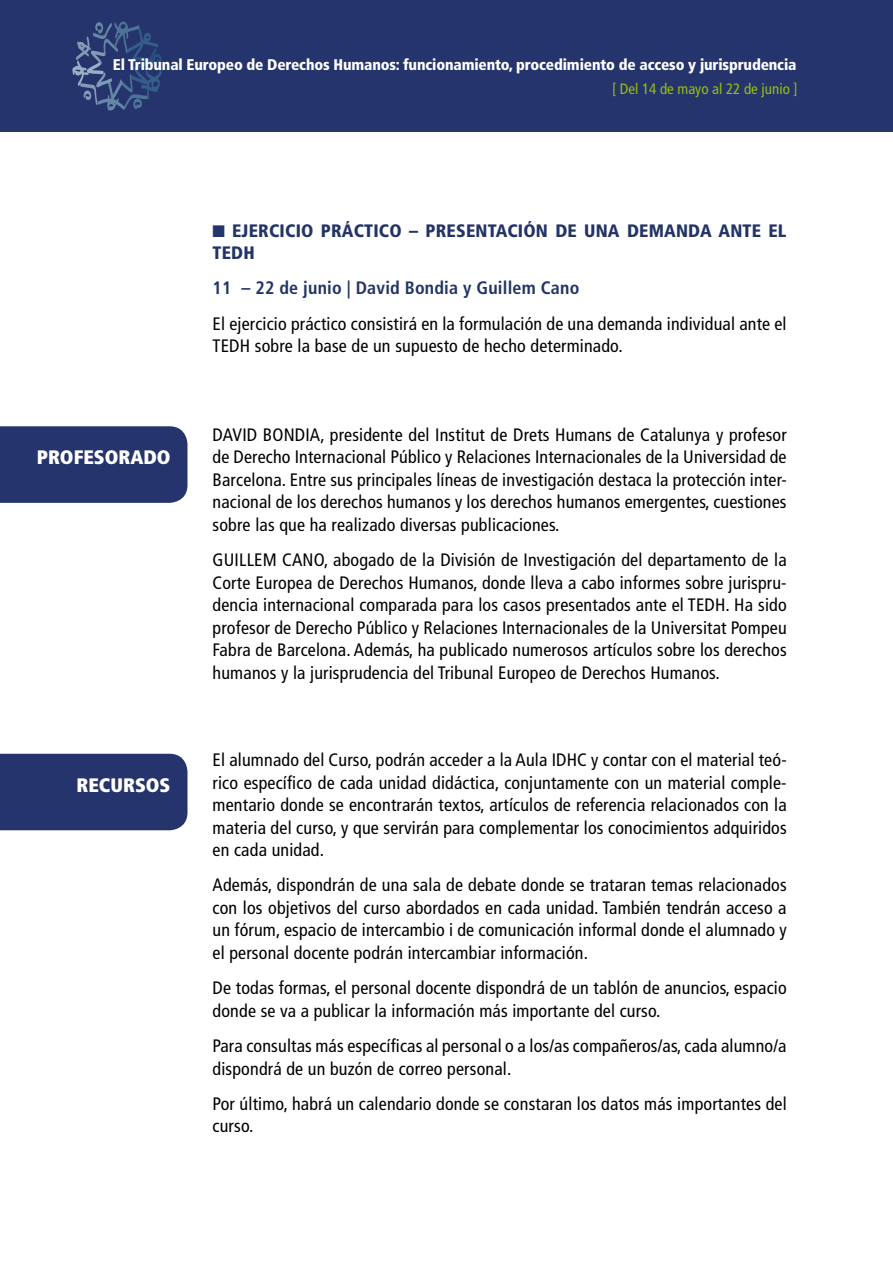
<style>
.page{position:relative;width:893px;height:1263px;background:#fff}
.page>*{position:absolute;margin:0;border:0;box-sizing:border-box;transform-origin:0 0}
.t1{font:900 condensed 19.5px "Frutiger LT Std";color:#fff}
.t2{font:condensed 18px/22.5px "Frutiger";letter-spacing:.01em;color:#000}
.t3{font:900 condensed 18px/22.5px "Frutiger";letter-spacing:.01em;color:#223467}
.t4{font:700 condensed 18px "Frutiger LT Std";letter-spacing:.01em;color:#223467}
.t5{font:900 condensed 15.45px "Frutiger";letter-spacing:-.01em;color:#fff}
.t6{font:condensed 15px "Frutiger";color:#97be0d}
.s1{color:#25346c}
</style>
<div class="page">
<div style="left:0;top:0;width:893px;height:132px;background:#25346c"></div>
<svg style="left:72px;top:21px;width:90px;height:90px"></svg>
<div style="left:0;top:426px;width:187px;height:77px;background:#25346c"></div>
<div style="left:0;top:754px;width:187px;height:76px;background:#25346c"></div>
<p class="t5" style="left:113px;top:55px;width:685px">El Tribunal Europeo de Derechos Humanos: funcionamiento, procedimiento de acceso y jurisprudencia</p>
<p class="t6" style="left:612px;top:80px;width:187px">[ Del 14 de mayo al 22 de junio ]</p>
<p class="t1" style="left:37px;top:446px;width:135px">PROFESORADO</p>
<p class="t1" style="left:77px;top:773px;width:95px">RECURSOS</p>
<p class="t3" style="left:213px;top:219px;width:575px"><span class="s1">■</span> EJERCICIO PRÁCTICO – PRESENTACIÓN DE UNA DEMANDA ANTE EL<br>TEDH</p>
<p class="t4" style="left:213px;top:277px;width:368px">11 – 22 de junio | David Bondia y Guillem Cano</p>
<p class="t2" style="left:213px;top:312px;width:575px">El ejercicio práctico consistirá en la formulación de una demanda individual ante el<br>TEDH sobre la base de un supuesto de hecho determinado.</p>
<p class="t2" style="left:213px;top:423px;width:576px;text-align:justify">DAVID BONDIA, presidente del Institut de Drets Humans de Catalunya y profesor de Derecho Internacional Público y Relaciones Internacionales de la Universidad de Barcelona. Entre sus principales líneas de investigación destaca la protección inter&shy;nacional de los derechos humanos y los derechos humanos emergentes, cuestiones sobre las que ha realizado diversas publicaciones.</p>
<p class="t2" style="left:213px;top:549px;width:576px;text-align:justify">GUILLEM CANO, abogado de la División de Investigación del departamento de la Corte Europea de Derechos Humanos, donde lleva a cabo informes sobre jurispru&shy;dencia internacional comparada para los casos presentados ante el TEDH. Ha sido profesor de Derecho Público y Relaciones Internacionales de la Universitat Pompeu Fabra de Barcelona. Además, ha publicado numerosos artículos sobre los derechos humanos y la jurisprudencia del Tribunal Europeo de Derechos Humanos.</p>
<p class="t2" style="left:213px;top:749px;width:576px;text-align:justify">El alumnado del Curso, podrán acceder a la Aula IDHC y contar con el material teó&shy;rico específico de cada unidad didáctica, conjuntamente con un material comple&shy;mentario donde se encontrarán textos, artículos de referencia relacionados con la materia del curso, y que servirán para complementar los conocimientos adquiridos en cada unidad.</p>
<p class="t2" style="left:213px;top:874px;width:576px;text-align:justify">Además, dispondrán de una sala de debate donde se trataran temas relacionados con los objetivos del curso abordados en cada unidad. También tendrán acceso a un fórum, espacio de intercambio i de comunicación informal donde el alumnado y el personal docente podrán intercambiar información.</p>
<p class="t2" style="left:213px;top:977px;width:576px">De todas formas, el personal docente dispondrá de un tablón de anuncios, espacio donde se va a publicar la información más importante del curso.</p>
<p class="t2" style="left:213px;top:1035px;width:575px">Para consultas más específicas al personal o a los/as compañeros/as, cada alumno/a dispondrá de un buzón de correo personal.</p>
<p class="t2" style="left:213px;top:1092px;width:576px">Por último, habrá un calendario donde se constaran los datos más importantes del curso.</p>
</div>
